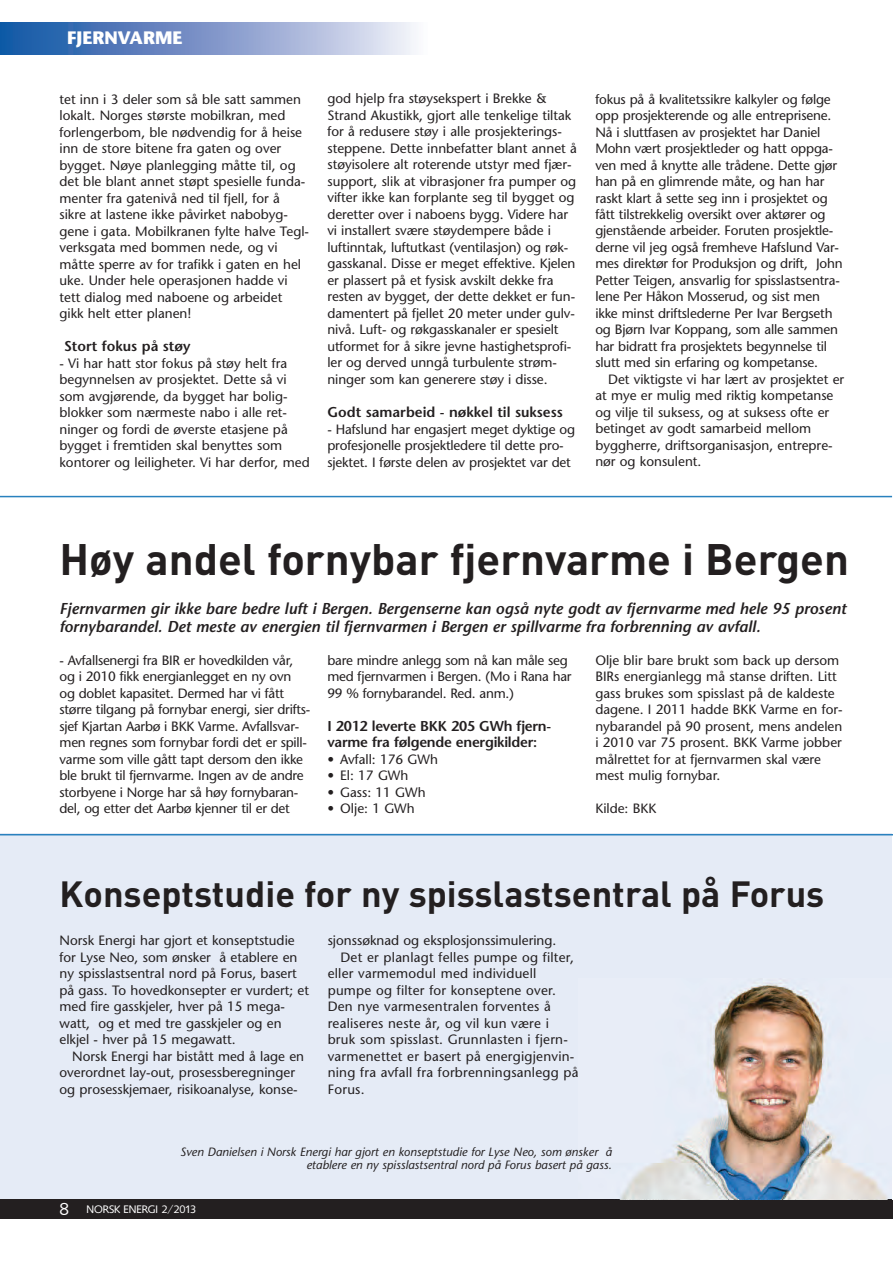
<style>
.page{position:relative;width:893px;height:1263px;background:#fff}
.page>*{position:absolute;margin:0;border:0;box-sizing:border-box;transform-origin:0 0}
.t1{font:700 43.5px "DIN";color:#231f20}
.t2{font:700 36px "DIN";color:#231f20}
.t3{font:700 18px "Stone Sans";color:#fff}
.t4{font:italic 600 15.75px/18px "Stone Sans";color:#231f20}
.t5{font:600 14.25px/16.5px "Stone Sans";letter-spacing:-.015em;color:#231f20}
.t6{font:13.5px/16.5px "Stone Sans";color:#231f20}
.t7{font:13.5px/16.5px "Stone Sans";letter-spacing:-.02em;color:#231f20}
.t8{font:italic 12px/13.5px "Stone Sans";color:#231f20;text-align:right}
.t9{font:10.5px "Saxony";color:#fff}
.s1{font-size:16.5px}
</style>
<div class="page">
<div style="left:0;top:833px;width:892px;height:366px;background:#e5ebf6"></div>
<div style="left:0;top:1199px;width:893px;height:19px;background:#231f20"></div>
<img style="left:0;top:23px;width:414px;height:32px">
<hr style="left:0;top:496px;width:892px;height:1px;background:#2981be">
<hr style="left:0;top:834px;width:893px;height:1px;background:#2981be">
<img style="left:621px;top:982px;width:266px;height:217px">
<img style="left:579px;top:1199px;width:314px;height:1px">
<h3 class="t3" style="left:67px;top:31px;width:117px">FJERNVARME</h3>
<p class="t6" style="left:60px;top:92px;width:251px">tet inn i 3 deler som så ble satt sammen lokalt. Norges største mobilkran, med forlengerbom, ble nødvendig for å heise inn de store bitene fra gaten og over bygget. Nøye planlegging måtte til, og det ble blant annet støpt spesielle funda&shy;menter fra gatenivå ned til fjell, for å sikre at lastene ikke påvirket nabobyg&shy;gene i gata. Mobilkranen fylte halve Tegl&shy;verksgata med bommen nede, og vi måtte sperre av for trafikk i gaten en hel uke. Under hele operasjonen hadde vi tett dialog med naboene og arbeidet gikk helt etter planen!</p>
<p class="t5" style="left:64px;top:339px;width:128px">Stort fokus på støy</p>
<p class="t6" style="left:60px;top:356px;width:252px">- Vi har hatt stor fokus på støy helt fra begynnelsen av prosjektet. Dette så vi som avgjørende, da bygget har bolig&shy;blokker som nærmeste nabo i alle ret&shy;ninger og fordi de øverste etasjene på bygget i fremtiden skal benyttes som kontorer og leiligheter. Vi har derfor, med</p>
<p class="t6" style="left:327px;top:92px;width:251px">god hjelp fra støysekspert i Brekke &amp; Strand Akustikk, gjort alle tenkelige tiltak for å redusere støy i alle prosjekterings&shy;steppene. Dette innbefatter blant annet å støyisolere alt roterende utstyr med fjær&shy;support, slik at vibrasjoner fra pumper og vifter ikke kan forplante seg til bygget og deretter over i naboens bygg. Videre har vi installert svære støydempere både i luftinntak, luftutkast (ventilasjon) og røk&shy;gasskanal. Disse er meget effektive. Kjelen er plassert på et fysisk avskilt dekke fra resten av bygget, der dette dekket er fun&shy;damentert på fjellet 20 meter under gulv&shy;nivå. Luft- og røkgasskanaler er spesielt utformet for å sikre jevne hastighetsprofi&shy;ler og derved unngå turbulente strøm&shy;ninger som kan generere støy i disse.</p>
<p class="t5" style="left:327px;top:405px;width:237px">Godt samarbeid - nøkkel til suksess</p>
<p class="t6" style="left:327px;top:422px;width:249px">- Hafslund har engasjert meget dyktige og profesjonelle prosjektledere til dette pro&shy;sjektet. I første delen av prosjektet var det</p>
<p class="t6" style="left:595px;top:92px;width:249px">fokus på å kvalitetssikre kalkyler og følge opp prosjekterende og alle entreprisene.<br>Nå i sluttfasen av prosjektet har Daniel Mohn vært prosjektleder og hatt oppga&shy;ven med å knytte alle trådene. Dette gjør han på en glimrende måte, og han har raskt klart å sette seg inn i prosjektet og fått tilstrekkelig oversikt over aktører og gjenstående arbeider. Foruten prosjektle&shy;derne vil jeg også fremheve Hafslund Var&shy;mes direktør for Produksjon og drift, John Petter Teigen, ansvarlig for spisslastsentra&shy;lene Per Håkon Mosserud, og sist men ikke minst driftslederne Per Ivar Bergseth og Bjørn Ivar Koppang, som alle sammen har bidratt fra prosjektets begynnelse til slutt med sin erfaring og kompetanse.</p>
<p class="t6" style="left:595px;top:372px;width:250px;text-indent:13px">Det viktigste vi har lært av prosjektet er at mye er mulig med riktig kompetanse og vilje til suksess, og at suksess ofte er betinget av godt samarbeid mellom byggherre, driftsorganisasjon, entrepre&shy;nør og konsulent.</p>
<h1 class="t1" style="left:60px;top:533px;width:791px">Høy andel fornybar fjernvarme i Bergen</h1>
<p class="t4" style="left:60px;top:601px;width:788px">Fjernvarmen gir ikke bare bedre luft i Bergen. Bergenserne kan også nyte godt av fjernvarme med hele 95 prosent fornybarandel. Det meste av energien til fjernvarmen i Bergen er spillvarme fra forbrenning av avfall.</p>
<p class="t7" style="left:60px;top:653px;width:252px">- Avfallsenergi fra BIR er hovedkilden vår, og i 2010 fikk energianlegget en ny ovn<br>og doblet kapasitet. Dermed har vi fått større tilgang på fornybar energi, sier drifts&shy;sjef Kjartan Aarbø i BKK Varme. Avfallsvar&shy;men regnes som fornybar fordi det er spill&shy;varme som ville gått tapt dersom den ikke ble brukt til fjernvarme. Ingen av de andre storbyene i Norge har så høy fornybaran&shy;del, og etter det Aarbø kjenner til er det</p>
<p class="t7" style="left:327px;top:653px;width:246px">bare mindre anlegg som nå kan måle seg med fjernvarmen i Bergen. (Mo i Rana har<br>99 % fornybarandel. Red. anm.)</p>
<p class="t6" style="left:595px;top:653px;width:249px">Olje blir bare brukt som back up dersom BIRs energianlegg må stanse driften. Litt gass brukes som spisslast på de kaldeste dagene. I 2011 hadde BKK Varme en for&shy;nybarandel på 90 prosent, mens andelen i 2010 var 75 prosent. BKK Varme jobber målrettet for at fjernvarmen skal være mest mulig fornybar.</p>
<p class="t6" style="left:595px;top:801px;width:63px">Kilde: BKK</p>
<p class="t5" style="left:327px;top:719px;width:225px">I 2012 leverte BKK 205 GWh fjern&shy;varme fra følgende energikilder:</p>
<p class="t6" style="left:327px;top:752px;width:112px">• Avfall: 176 GWh</p>
<p class="t6" style="left:327px;top:768px;width:82px">• El: 17 GWh</p>
<p class="t6" style="left:327px;top:785px;width:100px">• Gass: 11 GWh</p>
<p class="t6" style="left:327px;top:801px;width:89px">• Olje: 1 GWh</p>
<h2 class="t2" style="left:60px;top:872px;width:766px">Konseptstudie for ny spisslastsentral på Forus</h2>
<p class="t6" style="left:60px;top:933px;width:251px">Norsk Energi har gjort et konseptstudie for Lyse Neo, som ønsker å etablere en ny spisslastsentral nord på Forus, basert på gass. To hovedkonsepter er vurdert; et med fire gasskjeler, hver på 15 mega&shy;watt, og et med tre gasskjeler og en elkjel - hver på 15 megawatt.</p>
<p class="t6" style="left:60px;top:1049px;width:246px;text-indent:13px">Norsk Energi har bistått med å lage en overordnet lay-out, prosessberegninger og prosesskjemaer, risikoanalyse, konse-</p>
<p class="t6" style="left:328px;top:933px;width:230px">sjonssøknad og eksplosjonssimulering.</p>
<p class="t6" style="left:340px;top:950px;width:235px">Det er planlagt felles pumpe og filter,</p>
<p class="t6" style="left:328px;top:966px;width:210px">eller varmemodul med individuell</p>
<p class="t6" style="left:328px;top:983px;width:230px">pumpe og filter for konseptene over.</p>
<p class="t6" style="left:328px;top:999px;width:225px">Den nye varmesentralen forventes å</p>
<p class="t6" style="left:328px;top:1016px;width:223px">realiseres neste år, og vil kun være i</p>
<p class="t6" style="left:328px;top:1032px;width:242px">bruk som spisslast. Grunnlasten i fjern-</p>
<p class="t6" style="left:328px;top:1049px;width:248px">varmenettet er basert på energigjenvin-</p>
<p class="t6" style="left:328px;top:1065px;width:252px">ning fra avfall fra forbrenningsanlegg på</p>
<p class="t6" style="left:328px;top:1082px;width:38px">Forus.</p>
<p class="t8" style="left:180px;top:1146px;width:433px">Sven Danielsen i Norsk Energi har gjort en konseptstudie for Lyse Neo, som ønsker å etablere en ny spisslastsentral nord på Forus basert på gass.</p>
<p class="t9" style="left:60px;top:1203px;width:138px"><span class="s1">8</span> NORSK ENERGI 2/2013</p>
</div>
